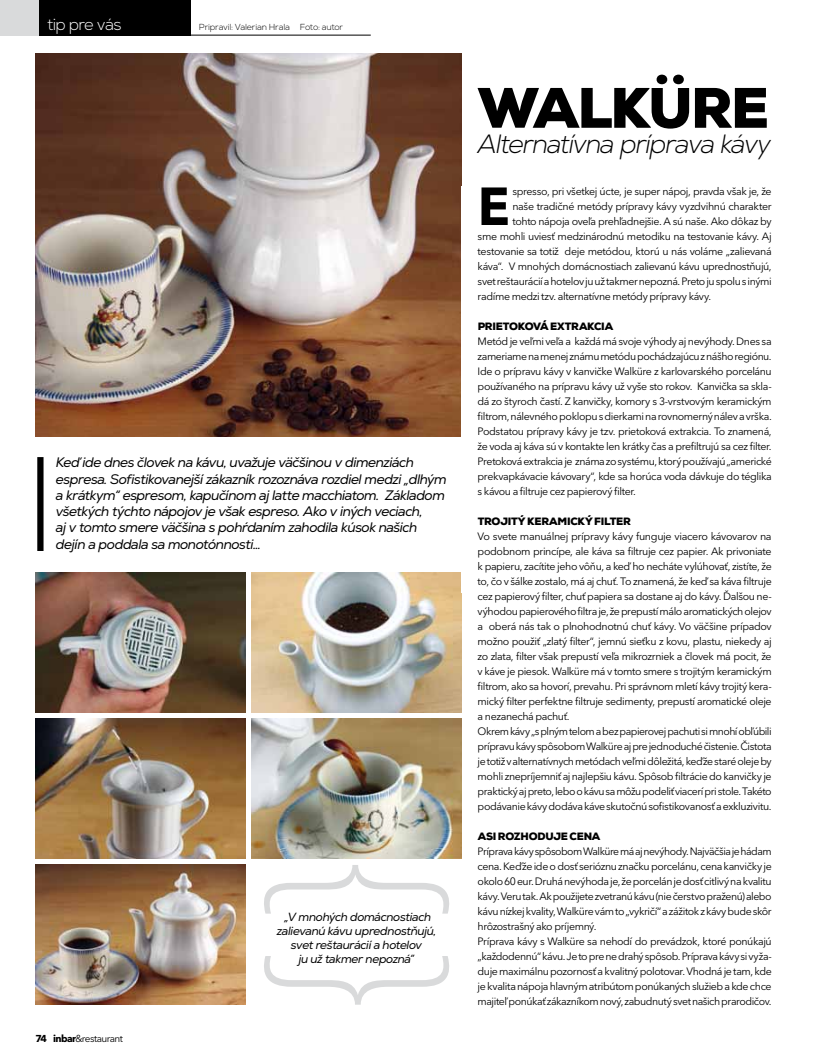
<style>
.page{position:relative;width:815px;height:1063px;background:#fff}
.page>*{position:absolute;margin:0;border:0;box-sizing:border-box;transform-origin:0 0}
.t1{font:900 56.88px "Nexa";letter-spacing:-.035em;color:#000}
.t2{font:700 53px "Avenir Next LT Pro";color:#000}
.t3{font:italic 300 26.38px "Nexa";letter-spacing:-.05em;color:#000}
.t4{font:300 16.25px "Nexa";letter-spacing:-.04em;color:#fff}
.t5{font:italic 13.75px/16.2px "Nexa";letter-spacing:-.04em;color:#000}
.t6{font:italic 11.88px/14px "Nexa";letter-spacing:-.03em;color:#000;text-align:center}
.t7{font:10.62px/15px "Avenir Next LT Pro";letter-spacing:-.04em;color:#000}
.t8{font:900 10.62px "Nexa";letter-spacing:-.02em;color:#000}
.t9{font:10px "Avenir Next LT Pro";letter-spacing:-.055em;color:#000}
.t10{font:300 8.75px "Nexa";letter-spacing:-.02em;color:#000}
.s1{font-weight:700}
</style>
<div class="page">
<img style="left:35px;top:53px;width:427px;height:383px">
<div style="left:39px;top:0;width:151px;height:35px;background:#000"></div>
<div style="left:0;top:0;width:39px;height:35px;background:#d9dadb"></div>
<hr style="left:61px;top:35px;width:310px;height:1px;background:#000">
<img style="left:35px;top:573px;width:211px;height:140px">
<img style="left:252px;top:573px;width:210px;height:140px">
<img style="left:35px;top:719px;width:211px;height:140px">
<img style="left:252px;top:719px;width:210px;height:140px">
<img style="left:35px;top:865px;width:211px;height:140px">
<svg style="left:264px;top:956px;width:185px;height:49px"></svg>
<svg style="left:264px;top:865px;width:185px;height:49px"></svg>
<div style="left:37px;top:457px;width:7px;height:94px;background:#000"></div>
<h3 class="t4" style="left:47px;top:15px;width:76px">tip pre vás</h3>
<p class="t10" style="left:199px;top:22px;width:146px">Pripravil: Valerian Hrala Foto: autor</p>
<p class="t5" style="left:56px;top:455px;width:392px">Keď ide dnes človek na kávu, uvažuje väčšinou v dimenziách espresa. Sofistikovanejší zákazník rozoznáva rozdiel medzi „dlhým a krátkym“ espresom, kapučínom aj latte macchiatom. Základom všetkých týchto nápojov je však espreso. Ako v iných veciach,<br>aj v tomto smere väčšina s pohŕdaním zahodila kúsok našich dejín a poddala sa monotónnosti...</p>
<p class="t9" style="left:35px;top:1032px;width:89px"><span class="s1">74 inbar</span>&amp;restaurant</p>
<p class="t6" style="left:277px;top:910px;width:161px">„V mnohých domácnostiach zalievanú kávu uprednostňujú, svet reštaurácií a hotelov<br>ju už takmer nepozná”</p>
<h1 class="t1" style="left:478px;top:71px;width:293px">WALKÜRE</h1>
<h3 class="t3" style="left:478px;top:129px;width:295px">Alternatívna príprava kávy</h3>
<h2 class="t2" style="left:478px;top:174px;width:34px">E</h2>
<p class="t7" style="left:512px;top:184px;width:261px">spresso, pri všetkej úcte, je super nápoj, pravda však je, že</p>
<p class="t7" style="left:512px;top:199px;width:261px">naše tradičné metódy prípravy kávy vyzdvihnú charakter</p>
<p class="t7" style="left:512px;top:214px;width:261px">tohto nápoja oveľa prehľadnejšie. A sú naše. Ako dôkaz by</p>
<p class="t7" style="left:478px;top:229px;width:296px">sme mohli uviesť medzinárodnú metodiku na testovanie kávy. Aj</p>
<p class="t7" style="left:478px;top:244px;width:296px">testovanie sa totiž deje metódou, ktorú u nás voláme „zalievaná</p>
<p class="t7" style="left:478px;top:259px;width:296px">káva“. V mnohých domácnostiach zalievanú kávu uprednostňujú,</p>
<p class="t7" style="left:478px;top:274px;width:296px">svet reštaurácií a hotelov ju už takmer nepozná. Preto ju spolu s inými</p>
<p class="t7" style="left:478px;top:289px;width:235px">radíme medzi tzv. alternatívne metódy prípravy kávy.</p>
<p class="t8" style="left:478px;top:319px;width:137px">PRIETOKOVÁ EXTRAKCIA</p>
<p class="t7" style="left:478px;top:334px;width:296px;text-align:justify">Metód je veľmi veľa a každá má svoje výhody aj nevýhody. Dnes sa zameriame na menej známu metódu pochádzajúcu z nášho regiónu.<br>Ide o prípravu kávy v kanvičke Walküre z karlovarského porcelánu používaného na prípravu kávy už vyše sto rokov. Kanvička sa skla&shy;dá zo štyroch častí. Z kanvičky, komory s 3-vrstvovým keramickým filtrom, nálevného poklopu s dierkami na rovnomerný nálev a vrška.<br>Podstatou prípravy kávy je tzv. prietoková extrakcia. To znamená, že voda aj káva sú v kontakte len krátky čas a prefiltrujú sa cez filter.<br>Pretoková extrakcia je známa zo systému, ktorý používajú „americké prekvapkávacie kávovary“, kde sa horúca voda dávkuje do téglika s kávou a filtruje cez papierový filter.</p>
<p class="t8" style="left:478px;top:514px;width:155px">TROJITÝ KERAMICKÝ FILTER</p>
<p class="t7" style="left:478px;top:529px;width:296px">Vo svete manuálnej prípravy kávy funguje viacero kávovarov na podobnom princípe, ale káva sa filtruje cez papier. Ak privoniate k papieru, zacítite jeho vôňu, a keď ho necháte vylúhovať, zistíte, že to, čo v šálke zostalo, má aj chuť. To znamená, že keď sa káva filtruje cez papierový filter, chuť papiera sa dostane aj do kávy. Ďalšou ne&shy;výhodou papierového filtra je, že prepustí málo aromatických olejov a oberá nás tak o plnohodnotnú chuť kávy. Vo väčšine prípadov možno použiť „zlatý filter“, jemnú sieťku z kovu, plastu, niekedy aj zo zlata, filter však prepustí veľa mikrozrniek a človek má pocit, že v káve je piesok. Walküre má v tomto smere s trojitým keramickým filtrom, ako sa hovorí, prevahu. Pri správnom mletí kávy trojitý kera&shy;mický filter perfektne filtruje sedimenty, prepustí aromatické oleje a nezanechá pachuť.<br>Okrem kávy „s plným telom a bez papierovej pachuti si mnohí obľúbili prípravu kávy spôsobom Walküre aj pre jednoduché čistenie. Čistota je totiž v alternatívnych metódach veľmi dôležitá, keďže staré oleje by mohli znepríjemniť aj najlepšiu kávu. Spôsob filtrácie do kanvičky je praktický aj preto, lebo o kávu sa môžu podeliť viacerí pri stole. Takéto podávanie kávy dodáva káve skutočnú sofistikovanosť a exkluzivitu.</p>
<p class="t8" style="left:478px;top:829px;width:124px">ASI ROZHODUJE CENA</p>
<p class="t7" style="left:478px;top:844px;width:296px">Príprava kávy spôsobom Walküre má aj nevýhody. Najväčšia je hádam cena. Keďže ide o dosť serióznu značku porcelánu, cena kanvičky je okolo 60 eur. Druhá nevýhoda je, že porcelán je dosť citlivý na kvalitu kávy. Veru tak. Ak použijete zvetranú kávu (nie čerstvo praženú) alebo kávu nízkej kvality, Walküre vám to „vykričí“ a zážitok z kávy bude skôr hrôzostrašný ako príjemný.<br>Príprava kávy s Walküre sa nehodí do prevádzok, ktoré ponúkajú „každodennú“ kávu. Je to pre ne drahý spôsob. Príprava kávy si vyža&shy;duje maximálnu pozornosť a kvalitný polotovar. Vhodná je tam, kde je kvalita nápoja hlavným atribútom ponúkaných služieb a kde chce majiteľ ponúkať zákazníkom nový, zabudnutý svet našich prarodičov.</p>
</div>
